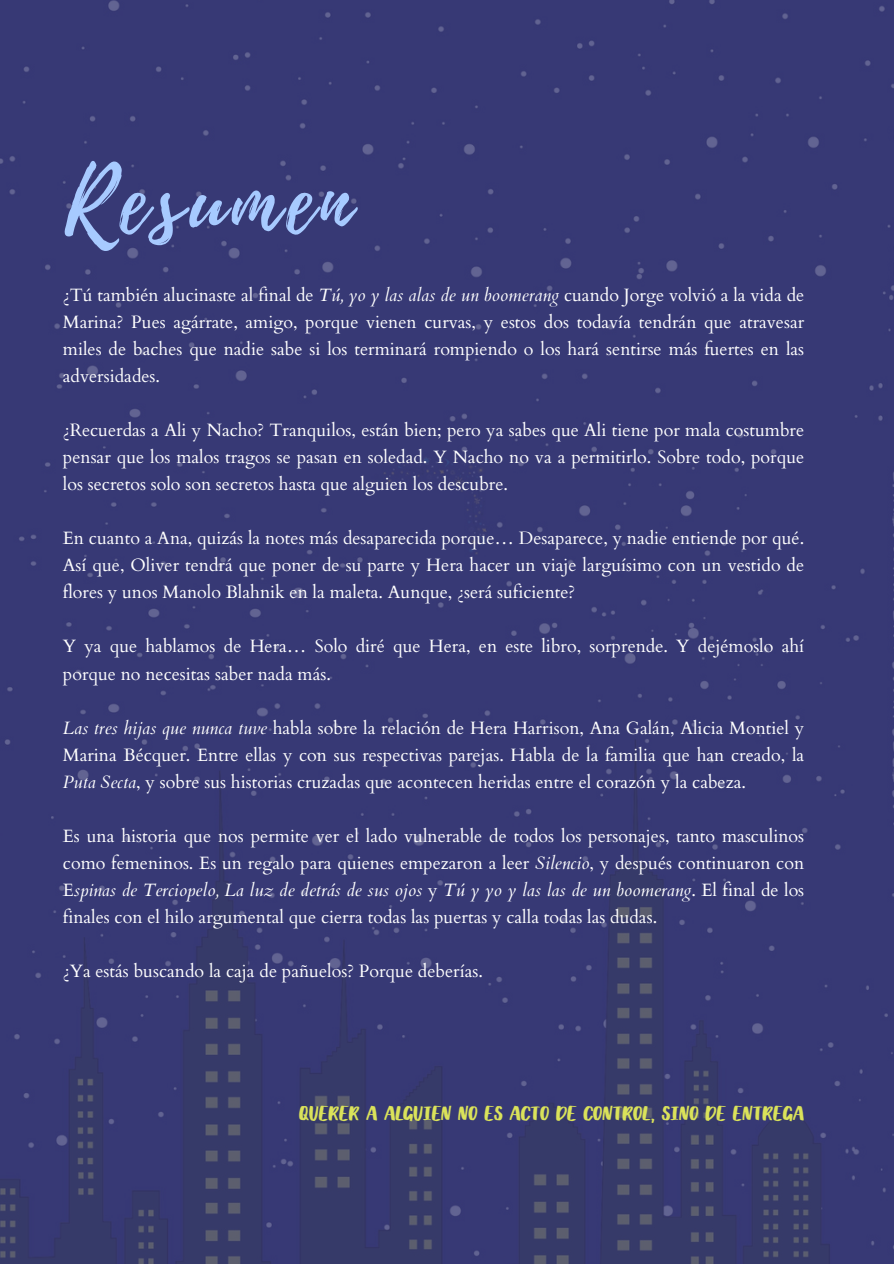
<style>
.page{position:relative;width:894px;height:1264px;background:#fff}
.page>*{position:absolute;margin:0;border:0;box-sizing:border-box;transform-origin:0 0}
.t1{font:90px "Playlist Script";letter-spacing:.07em;color:#a7caff}
.t2{font:21px "Whortle";color:#dae25a}
.t3{font:17.85px/27px "Cardo";color:#fff;text-align:justify}
.s1{font-style:italic}
</style>
<div class="page">
<img style="left:0;top:0;width:893px;height:1263px">
<h1 class="t1" style="left:65px;top:138px;width:288px">Resumen</h1>
<p class="t3" style="left:63px;top:282px;width:742px">¿Tú también alucinaste al final de <span class="s1">Tú, yo y las alas de un boomerang</span> cuando Jorge volvió a la vida de Marina? Pues agárrate, amigo, porque vienen curvas, y estos dos todavía tendrán que atravesar miles de baches que nadie sabe si los terminará rompiendo o los hará sentirse más fuertes en las adversidades.</p>
<p class="t3" style="left:63px;top:417px;width:742px">¿Recuerdas a Ali y Nacho? Tranquilos, están bien; pero ya sabes que Ali tiene por mala costumbre pensar que los malos tragos se pasan en soledad. Y Nacho no va a permitirlo. Sobre todo, porque los secretos solo son secretos hasta que alguien los descubre.</p>
<p class="t3" style="left:63px;top:525px;width:742px">En cuanto a Ana, quizás la notes más desaparecida porque… Desaparece, y nadie entiende por qué.<br>Así que, Oliver tendrá que poner de su parte y Hera hacer un viaje larguísimo con un vestido de flores y unos Manolo Blahnik en la maleta. Aunque, ¿será suficiente?</p>
<p class="t3" style="left:63px;top:633px;width:742px">Y ya que hablamos de Hera… Solo diré que Hera, en este libro, sorprende. Y dejémoslo ahí porque no necesitas saber nada más.</p>
<p class="t3" style="left:63px;top:714px;width:742px"><span class="s1">Las tres hijas que nunca tuve</span> habla sobre la relación de Hera Harrison, Ana Galán, Alicia Montiel y Marina Bécquer. Entre ellas y con sus respectivas parejas. Habla de la familia que han creado, la <span class="s1">Puta Secta</span>, y sobre sus historias cruzadas que acontecen heridas entre el corazón y la cabeza.</p>
<p class="t3" style="left:63px;top:822px;width:742px">Es una historia que nos permite ver el lado vulnerable de todos los personajes, tanto masculinos como femeninos. Es un regalo para quienes empezaron a leer <span class="s1">Silencio</span>, y después continuaron con E<span class="s1">spinas de Terciopelo, La luz de detrás de sus ojos</span> y <span class="s1">Tú y yo y las las de un boomerang</span>. El final de los finales con el hilo argumental que cierra todas las puertas y calla todas las dudas.</p>
<p class="t3" style="left:63px;top:957px;width:421px">¿Ya estás buscando la caja de pañuelos? Porque deberías.</p>
<h2 class="t2" style="left:299px;top:1104px;width:506px">QUERER A ALGUIEN NO ES ACTO DE CONTROL, SINO DE ENTREGA</h2>
</div>
